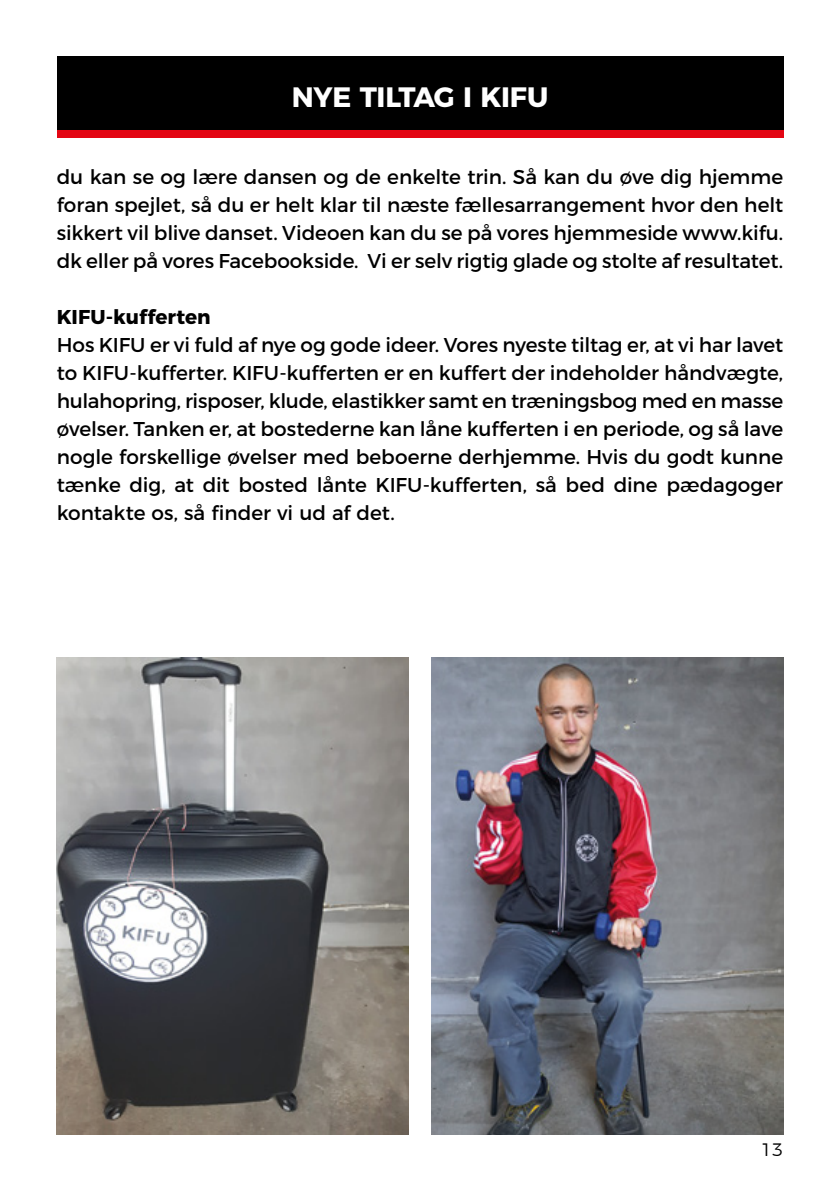
<style>
.page{position:relative;width:840px;height:1191px;background:#fff}
.page>*{position:absolute;margin:0;border:0;box-sizing:border-box;transform-origin:0 0}
.t1{font:700 28px "Montserrat";letter-spacing:-.01em;color:#fff}
.t2{font:20px/28px "Montserrat";letter-spacing:-.005em;color:#000;text-align:justify}
.t3{font:700 20px "Montserrat";color:#000}
.t4{font:300 18px "Montserrat";color:#000}
</style>
<div class="page">
<div style="left:57px;top:57px;width:725px;height:73px;background:#000"></div>
<div style="left:57px;top:130px;width:725px;height:8px;background:#e30613"></div>
<img style="left:431px;top:658px;width:351px;height:476px">
<img style="left:57px;top:658px;width:351px;height:476px">
<h1 class="t1" style="left:291px;top:74px;width:258px">NYE TILTAG I KIFU</h1>
<p class="t2" style="left:57px;top:161px;width:727px">du kan se og lære dansen og de enkelte trin. Så kan du øve dig hjemme foran spejlet, så du er helt klar til næste fællesarrangement hvor den helt sikkert vil blive danset. Videoen kan du se på vores hjemmeside www.kifu. dk eller på vores Facebookside. Vi er selv rigtig glade og stolte af resultatet.</p>
<p class="t3" style="left:57px;top:300px;width:155px">KIFU-kufferten</p>
<p class="t2" style="left:57px;top:329px;width:727px">Hos KIFU er vi fuld af nye og gode ideer. Vores nyeste tiltag er, at vi har lavet to KIFU-kufferter. KIFU-kufferten er en kuffert der indeholder håndvægte, hulahopring, risposer, klude, elastikker samt en træningsbog med en masse øvelser. Tanken er, at bostederne kan låne kufferten i en periode, og så lave nogle forskellige øvelser med beboerne derhjemme. Hvis du godt kunne tænke dig, at dit bosted lånte KIFU-kufferten, så bed dine pædagoger kontakte os, så finder vi ud af det.</p>
<p class="t4" style="left:760px;top:1135px;width:24px">13</p>
</div>
